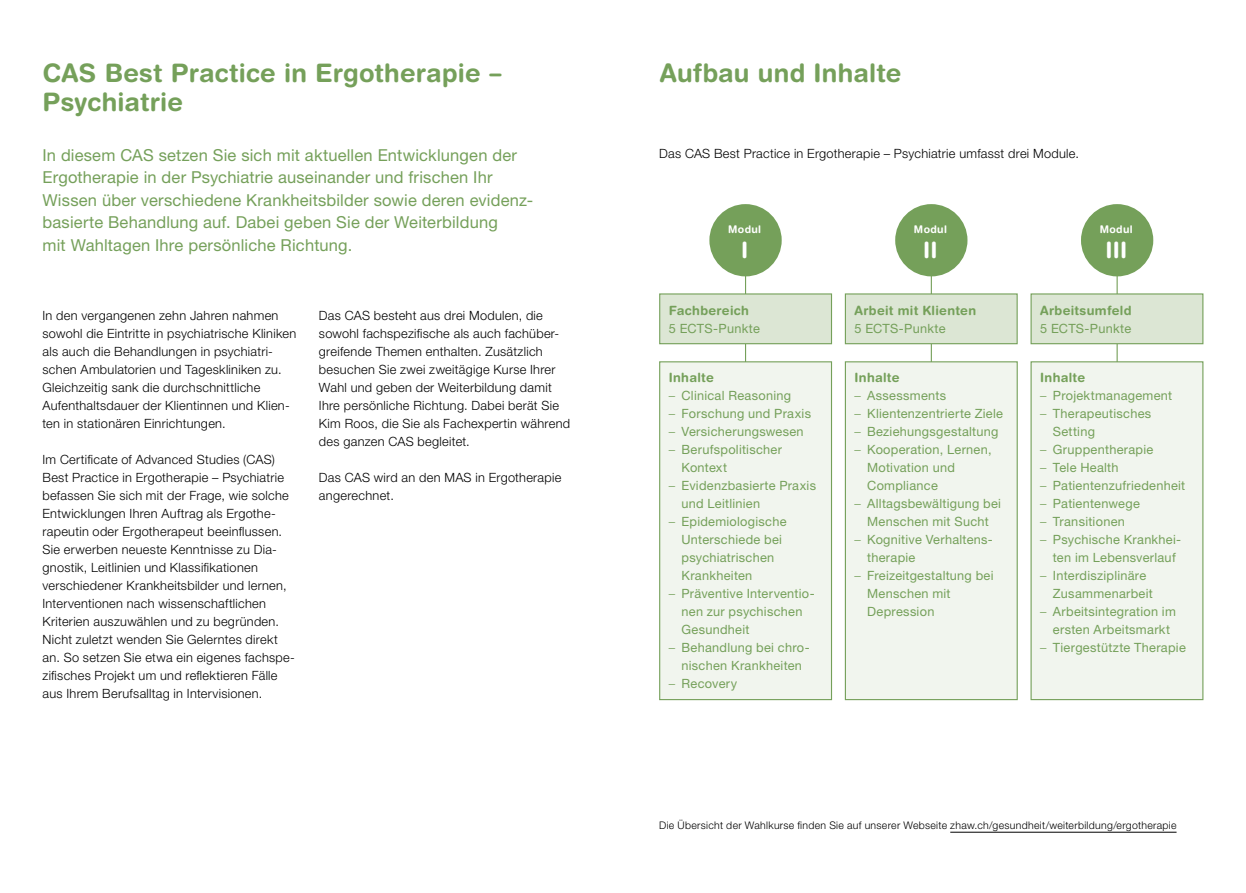
<style>
.page{position:relative;width:1246px;height:893px;background:#fff}
.page>*{position:absolute;margin:0;border:0;box-sizing:border-box;transform-origin:0 0}
.t1{font:700 25.5px/28.5px "Helvetica Rounded LT Std";letter-spacing:.01em;color:#75a05a}
.t2{font:700 22.5px "Helvetica Rounded LT Std";color:#fff}
.t3{font:16.5px/22.5px "Helvetica Neue LT Std";letter-spacing:.01em;color:#75a05a}
.t4{font:300 12.75px/18px "Helvetica Neue LT Std";letter-spacing:.025em;color:#000}
.t5{font:12.75px/18px "Helvetica Neue LT Std";letter-spacing:.02em;color:#75a05a}
.t6{font:700 12.75px "Helvetica Rounded LT Std";letter-spacing:.02em;color:#75a05a}
.t7{font:300 10.5px "Helvetica Neue LT Std";letter-spacing:.03em;color:#000}
.t8{font:700 10.5px "Helvetica Rounded LT Std";letter-spacing:.035em;color:#fff}
.s1{font-weight:300}
</style>
<div class="page">
<hr style="left:950px;top:832px;width:226px;height:1px;background:#000">
<hr style="left:1116px;top:248px;width:2px;height:398px;background:#75a05a">
<div style="left:1081px;top:204px;width:72px;height:72px;background:#75a05a;border-radius:50%"></div>
<hr style="left:931px;top:241px;width:1px;height:409px;background:#75a05a">
<div style="left:895px;top:204px;width:72px;height:72px;background:#75a05a;border-radius:50%"></div>
<hr style="left:745px;top:259px;width:1px;height:416px;background:#75a05a">
<div style="left:709px;top:204px;width:73px;height:72px;background:#75a05a;border-radius:50%"></div>
<div style="left:660px;top:294px;width:171px;height:50px;background:#dce6d4"></div>
<div style="left:659px;top:293px;width:173px;height:51px;border:1px solid #75a05a"></div>
<div style="left:845px;top:294px;width:172px;height:50px;background:#dce6d4"></div>
<div style="left:845px;top:293px;width:173px;height:51px;border:1px solid #75a05a"></div>
<div style="left:1031px;top:294px;width:172px;height:50px;background:#dce6d4"></div>
<div style="left:1030px;top:293px;width:173px;height:51px;border:1px solid #75a05a"></div>
<div style="left:660px;top:362px;width:171px;height:338px;background:#f1f5ee"></div>
<div style="left:659px;top:361px;width:173px;height:339px;border:1px solid #75a05a"></div>
<div style="left:845px;top:362px;width:172px;height:338px;background:#f1f5ee"></div>
<div style="left:845px;top:361px;width:173px;height:339px;border:1px solid #75a05a"></div>
<div style="left:1031px;top:362px;width:172px;height:338px;background:#f1f5ee"></div>
<div style="left:1030px;top:361px;width:173px;height:339px;border:1px solid #75a05a"></div>
<h1 class="t1" style="left:43px;top:59px;width:461px">CAS Best Practice in Ergotherapie –<br>Psychiatrie</h1>
<p class="t3" style="left:43px;top:143px;width:492px">In diesem CAS setzen Sie sich mit aktuellen Entwicklungen der Ergotherapie in der Psychiatrie auseinander und frischen Ihr Wissen über verschiedene Krankheitsbilder sowie deren evidenz&shy;basierte Behandlung auf. Dabei geben Sie der Weiterbildung<br>mit Wahltagen Ihre persönliche Richtung.</p>
<p class="t4" style="left:43px;top:306px;width:255px">In den vergangenen zehn Jahren nahmen sowohl die Eintritte in psychiatrische Kliniken als auch die Behandlungen in psychiatri&shy;schen Ambulatorien und Tageskliniken zu.<br>Gleichzeitig sank die durchschnittliche Aufenthaltsdauer der Klientinnen und Klien&shy;ten in stationären Einrichtungen.</p>
<p class="t4" style="left:43px;top:450px;width:254px">Im Certificate of Advanced Studies (CAS)<br>Best Practice in Ergotherapie – Psychiatrie befassen Sie sich mit der Frage, wie solche Entwicklungen Ihren Auftrag als Ergothe&shy;rapeutin oder Ergotherapeut beeinflussen.<br>Sie erwerben neueste Kenntnisse zu Dia&shy;gnostik, Leitlinien und Klassifikationen verschiedener Krankheitsbilder und lernen, Interventionen nach wissenschaftlichen Kriterien auszuwählen und zu begründen.<br>Nicht zuletzt wenden Sie Gelerntes direkt an. So setzen Sie etwa ein eigenes fachspe&shy;zifisches Projekt um und reflektieren Fälle aus Ihrem Berufsalltag in Intervisionen.</p>
<p class="t4" style="left:319px;top:306px;width:253px">Das CAS besteht aus drei Modulen, die sowohl fachspezifische als auch fachüber&shy;greifende Themen enthalten. Zusätzlich besuchen Sie zwei zweitägige Kurse Ihrer Wahl und geben der Weiterbildung damit Ihre persönliche Richtung. Dabei berät Sie Kim Roos, die Sie als Fachexpertin während des ganzen CAS begleitet.</p>
<p class="t4" style="left:319px;top:468px;width:244px">Das CAS wird an den MAS in Ergotherapie angerechnet.</p>
<h1 class="t1" style="left:660px;top:59px;width:243px">Aufbau und Inhalte</h1>
<p class="t4" style="left:659px;top:144px;width:421px">Das CAS Best Practice in Ergotherapie – Psychiatrie umfasst drei Module.</p>
<p class="t8" style="left:728px;top:223px;width:34px">Modul</p>
<h2 class="t2" style="left:741px;top:237px;width:9px">I</h2>
<p class="t8" style="left:914px;top:223px;width:34px">Modul</p>
<h2 class="t2" style="left:923px;top:237px;width:16px">II</h2>
<p class="t8" style="left:1100px;top:223px;width:34px">Modul</p>
<h2 class="t2" style="left:1105px;top:237px;width:23px">III</h2>
<p class="t6" style="left:669px;top:302px;width:82px">Fachbereich</p>
<p class="t5" style="left:669px;top:319px;width:93px">5 ECTS-Punkte</p>
<p class="t6" style="left:669px;top:370px;width:47px">Inhalte</p>
<p class="t5" style="left:669px;top:387px;width:124px"><span class="s1">–</span> Clinical Reasoning</p>
<p class="t5" style="left:669px;top:405px;width:144px"><span class="s1">–</span> Forschung und Praxis</p>
<p class="t5" style="left:669px;top:423px;width:136px"><span class="s1">–</span> Versicherungswesen</p>
<p class="t5" style="left:681px;top:441px;width:102px;text-indent:-13px"><span class="s1">–</span> Berufspolitischer<br>Kontext</p>
<p class="t5" style="left:681px;top:477px;width:136px;text-indent:-13px"><span class="s1">–</span> Evidenzbasierte Praxis und Leitlinien</p>
<p class="t5" style="left:681px;top:513px;width:107px;text-indent:-13px"><span class="s1">–</span> Epidemiologische<br>Unterschiede bei psychiatrischen<br>Krankheiten</p>
<p class="t5" style="left:681px;top:585px;width:135px;text-indent:-13px"><span class="s1">–</span> Präventive Interventio&shy;nen zur psychischen<br>Gesundheit</p>
<p class="t5" style="left:669px;top:639px;width:142px;text-align:center"><span class="s1">–</span> Behandlung bei chro&shy;nischen Krankheiten</p>
<p class="t5" style="left:669px;top:675px;width:70px"><span class="s1">–</span> Recovery</p>
<p class="t6" style="left:854px;top:302px;width:123px">Arbeit mit Klienten</p>
<p class="t5" style="left:854px;top:319px;width:93px">5 ECTS-Punkte</p>
<p class="t6" style="left:854px;top:370px;width:47px">Inhalte</p>
<p class="t5" style="left:854px;top:387px;width:93px"><span class="s1">–</span> Assessments</p>
<p class="t5" style="left:854px;top:405px;width:150px"><span class="s1">–</span> Klientenzentrierte Ziele</p>
<p class="t5" style="left:854px;top:423px;width:146px"><span class="s1">–</span> Beziehungsgestaltung</p>
<p class="t5" style="left:867px;top:441px;width:126px;text-indent:-13px"><span class="s1">–</span> Kooperation, Lernen,<br>Motivation und<br>Compliance</p>
<p class="t5" style="left:854px;top:495px;width:148px;text-align:center"><span class="s1">–</span> Alltagsbewältigung bei<br>Menschen mit Sucht</p>
<p class="t5" style="left:867px;top:531px;width:127px;text-indent:-13px"><span class="s1">–</span> Kognitive Verhaltens&shy;therapie</p>
<p class="t5" style="left:867px;top:567px;width:128px;text-indent:-13px"><span class="s1">–</span> Freizeitgestaltung bei<br>Menschen mit<br>Depression</p>
<p class="t6" style="left:1040px;top:302px;width:93px">Arbeitsumfeld</p>
<p class="t5" style="left:1040px;top:319px;width:93px">5 ECTS-Punkte</p>
<p class="t6" style="left:1040px;top:370px;width:47px">Inhalte</p>
<p class="t5" style="left:1040px;top:387px;width:134px"><span class="s1">–</span> Projektmanagement</p>
<p class="t5" style="left:1053px;top:405px;width:100px;text-indent:-13px"><span class="s1">–</span> Therapeutisches<br>Setting</p>
<p class="t5" style="left:1040px;top:441px;width:115px"><span class="s1">–</span> Gruppentherapie</p>
<p class="t5" style="left:1040px;top:459px;width:80px"><span class="s1">–</span> Tele Health</p>
<p class="t5" style="left:1040px;top:477px;width:147px"><span class="s1">–</span> Patientenzufriedenheit</p>
<p class="t5" style="left:1040px;top:495px;width:101px"><span class="s1">–</span> Patientenwege</p>
<p class="t5" style="left:1040px;top:513px;width:86px"><span class="s1">–</span> Transitionen</p>
<p class="t5" style="left:1040px;top:531px;width:143px;text-align:center"><span class="s1">–</span> Psychische Krankhei&shy;ten im Lebensverlauf</p>
<p class="t5" style="left:1053px;top:567px;width:101px;text-indent:-13px"><span class="s1">–</span> Interdisziplinäre<br>Zusammenarbeit</p>
<p class="t5" style="left:1040px;top:603px;width:137px;text-align:center"><span class="s1">–</span> Arbeitsintegration im ersten Arbeitsmarkt</p>
<p class="t5" style="left:1040px;top:639px;width:147px"><span class="s1">–</span> Tiergestützte Therapie</p>
<p class="t7" style="left:659px;top:819px;width:519px">Die Übersicht der Wahlkurse finden Sie auf unserer Webseite zhaw.ch/gesundheit/weiterbildung/ergotherapie</p>
</div>
